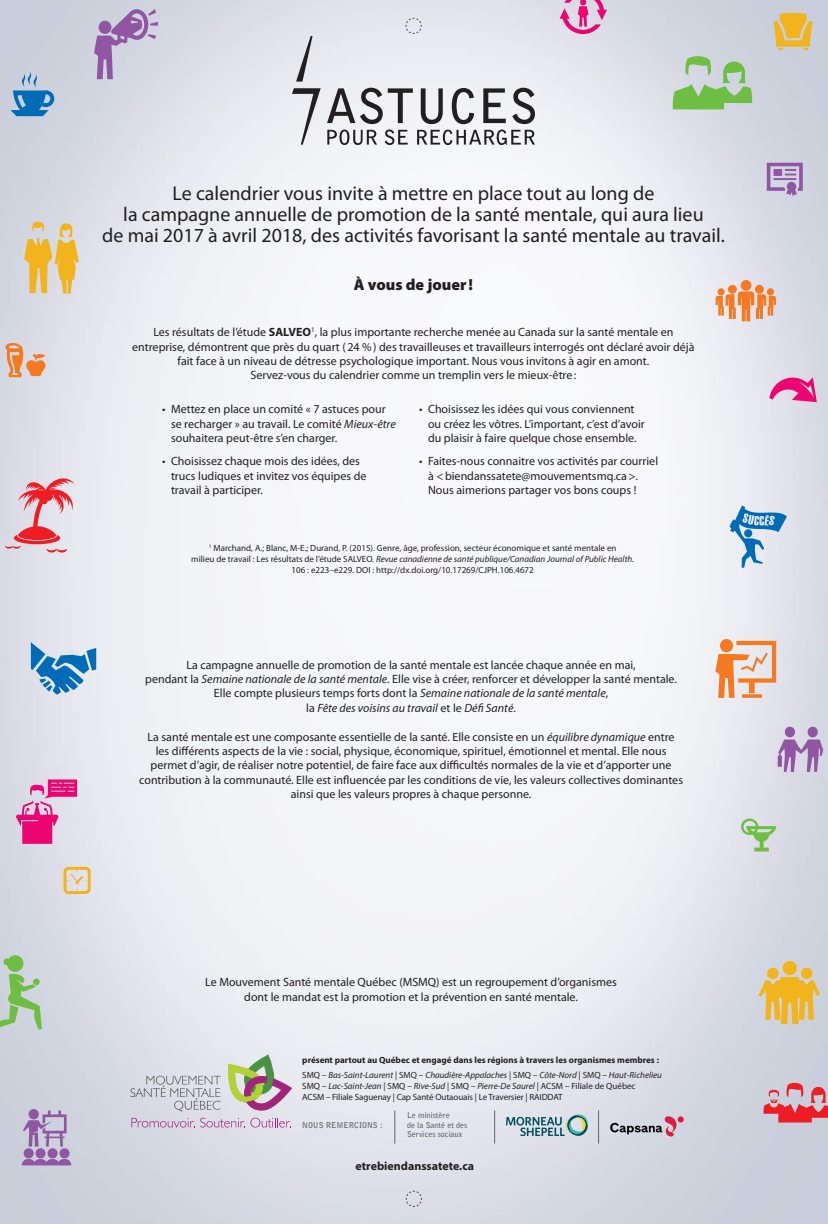
<style>
.page{position:relative;width:828px;height:1224px;background:#fff}
.page>*{position:absolute;margin:0;border:0;box-sizing:border-box;transform-origin:0 0}
.t1{font:20px/21px "Myriad Pro";color:#231f20;text-align:center}
.t2{font:900 16px "Myriad Pro";color:#231f20}
.t3{font:12px/14.4px "Myriad Pro";color:#231f20;text-align:center}
.t4{font:700 12px "Myriad Pro";color:#231f20}
.t5{font:9px/10.8px "Myriad Pro";color:#231f20;text-align:center}
.t6{font:700 9px/15.3px "Myriad Pro";color:#231f20}
.t7{font:700 8px/9.6px "Bell Gothic Std";color:#626465}
.s1{font-weight:700}
.s2{font-style:italic}
.s3{font-weight:400}
.s4{font-weight:400;font-style:italic}
</style>
<div class="page">
<img style="left:0;top:0;width:828px;height:1224px">
<svg style="left:296px;top:36px;width:17px;height:46px"></svg>
<svg style="left:292px;top:88px;width:29px;height:57px"></svg>
<svg style="left:327px;top:88px;width:208px;height:57px"></svg>
<svg style="left:673px;top:55px;width:79px;height:54px;background:#a5cb9a"></svg>
<svg style="left:64px;top:867px;width:27px;height:27px"></svg>
<svg style="left:24px;top:221px;width:55px;height:73px;background:#e4c780"></svg>
<svg style="left:763px;top:1082px;width:65px;height:41px;background:#d9848d"></svg>
<svg style="left:94px;top:9px;width:64px;height:70px;background:#bba9cb"></svg>
<svg style="left:715px;top:639px;width:61px;height:59px;background:#edb997"></svg>
<svg style="left:759px;top:961px;width:61px;height:63px;background:#e2c171"></svg>
<svg style="left:22px;top:1109px;width:49px;height:56px;background:#b199c2"></svg>
<svg style="left:5px;top:478px;width:70px;height:76px;background:#e3acb4"></svg>
<svg style="left:31px;top:642px;width:65px;height:53px;background:#7caed4"></svg>
<svg style="left:729px;top:506px;width:58px;height:62px;background:#a2c3dd"></svg>
<svg style="left:131px;top:1076px;width:90px;height:35px;background:#cbcbd3"></svg>
<svg style="left:131px;top:1118px;width:160px;height:10px;background:#d1bcd3"></svg>
<svg style="left:228px;top:1055px;width:64px;height:55px;background:#bbb3a2"></svg>
<svg style="left:610px;top:1116px;width:66px;height:21px"></svg>
<div style="left:678px;top:1116px;width:6px;height:7px;background:#db1d3e;border-radius:50%"></div>
<svg style="left:506px;top:1114px;width:82px;height:22px;background:#9bb6bb"></svg>
<hr style="left:494px;top:1111px;width:1px;height:33px;background:#626465">
<hr style="left:394px;top:1111px;width:1px;height:33px;background:#626465">
<hr style="left:598px;top:1111px;width:1px;height:33px;background:#626465">
<svg style="left:560px;top:0;width:47px;height:34px;background:#e196bf"></svg>
<svg style="left:769px;top:375px;width:48px;height:27px"></svg>
<svg style="left:11px;top:72px;width:43px;height:44px;background:#71a3cb"></svg>
<svg style="left:5px;top:343px;width:41px;height:34px"></svg>
<svg style="left:716px;top:280px;width:60px;height:41px;background:#ebaf87"></svg>
<svg style="left:767px;top:163px;width:36px;height:33px"></svg>
<svg style="left:778px;top:726px;width:45px;height:46px;background:#b69cc5"></svg>
<svg style="left:774px;top:13px;width:39px;height:37px"></svg>
<svg style="left:741px;top:819px;width:35px;height:32px"></svg>
<svg style="left:16px;top:779px;width:61px;height:65px;background:#e385b7"></svg>
<svg style="left:0;top:955px;width:42px;height:75px;background:#adcca7"></svg>
<svg style="left:406px;top:18px;width:16px;height:16px"></svg>
<svg style="left:406px;top:1191px;width:16px;height:16px"></svg>
<h1 class="t1" style="left:102px;top:182px;width:624px">Le calendrier vous invite à mettre en place tout au long de<br>la campagne annuelle de promotion de la santé mentale, qui aura lieu<br>de mai 2017 à avril 2018, des activités favorisant la santé mentale au travail.</h1>
<h2 class="t2" style="left:354px;top:273px;width:121px">À vous de jouer !</h2>
<p class="t3" style="left:132px;top:325px;width:564px">Les résultats de l’étude <span class="s1">SALVEO</span><sup>1</sup>, la plus importante recherche menée au Canada sur la santé mentale en entreprise, démontrent que près du quart (24 %) des travailleuses et travailleurs interrogés ont déclaré avoir déjà fait face à un niveau de détresse psychologique important. Nous vous invitons à agir en amont.<br>Servez-vous du calendrier comme un tremplin vers le mieux-être :</p>
<p class="t3" style="left:171px;top:402px;width:226px;text-align:left;text-indent:-9px">• Mettez en place un comité « 7 astuces pour se recharger » au travail. Le comité <span class="s2">Mieux-être </span>souhaitera peut-être s’en charger.</p>
<p class="t3" style="left:171px;top:454px;width:197px;text-align:left;text-indent:-9px">• Choisissez chaque mois des idées, des trucs ludiques et invitez vos équipes de travail à participer.</p>
<p class="t3" style="left:428px;top:402px;width:218px;text-align:left;text-indent:-9px">• Choisissez les idées qui vous conviennent ou créez les vôtres. L’important, c’est d’avoir du plaisir à faire quelque chose ensemble.</p>
<p class="t3" style="left:428px;top:454px;width:232px;text-align:left;text-indent:-9px">• Faites-nous connaitre vos activités par courriel à &lt;biendanssatete@mouvementsmq.ca&gt;.<br>Nous aimerions partager vos bons coups !</p>
<p class="t5" style="left:191px;top:543px;width:444px"><sup>1</sup> Marchand, A.; Blanc, M-E.; Durand, P. (2015). Genre, âge, profession, secteur économique et santé mentale en<br>milieu de travail : Les résultats de l’étude SALVEO. <span class="s2">Revue canadienne de santé publique/Canadian Journal of Public Health</span>.<br>106 : e223–e229. DOI : http://dx.doi.org/10.17269/CJPH.106.4672</p>
<p class="t3" style="left:145px;top:657px;width:533px">La campagne annuelle de promotion de la santé mentale est lancée chaque année en mai,<br>pendant la <span class="s2">Semaine nationale de la santé mentale</span>. Elle vise à créer, renforcer et développer la santé mentale.<br>Elle compte plusieurs temps forts dont la <span class="s2">Semaine nationale de la santé mentale</span>,<br>la <span class="s2">Fête des voisins au travail</span> et le <span class="s2">Défi Santé</span>.</p>
<p class="t3" style="left:139px;top:729px;width:545px">La santé mentale est une composante essentielle de la santé. Elle consiste en un <span class="s2">équilibre dynamique</span> entre<br>les différents aspects de la vie : social, physique, économique, spirituel, émotionnel et mental. Elle nous permet d’agir, de réaliser notre potentiel, de faire face aux difficultés normales de la vie et d’apporter une contribution à la communauté. Elle est influencée par les conditions de vie, les valeurs collectives dominantes ainsi que les valeurs propres à chaque personne.</p>
<p class="t3" style="left:205px;top:975px;width:413px">Le Mouvement Santé mentale Québec (MSMQ) est un regroupement d’organismes dont le mandat est la promotion et la prévention en santé mentale.</p>
<p class="t6" style="left:302px;top:1052px;width:361px">présent partout au Québec et engagé dans les régions à travers les organismes membres :<br><span class="s3">SMQ –</span> <span class="s4">Bas-Saint-Laurent</span> <span class="s3">| SMQ –</span> <span class="s4">Chaudière-Appalaches</span> <span class="s3">| SMQ –</span> <span class="s4">Côte-Nord</span> <span class="s3">| SMQ –</span> <span class="s4">Haut-Richelieu</span></p>
<p class="t5" style="left:302px;top:1080px;width:335px;text-align:left">SMQ – <span class="s2">Lac-Saint-Jean</span> | SMQ – <span class="s2">Rive-Sud</span> | SMQ – <span class="s2">Pierre-De Saurel</span> | ACSM – Filiale de Québec<br>ACSM – Filiale Saguenay | Cap Santé Outaouais | Le Traversier | RAIDDAT</p>
<p class="t7" style="left:302px;top:1120px;width:82px">NOUS REMERCIONS :</p>
<p class="t7" style="left:407px;top:1111px;width:62px">Le ministère<br>de la Santé et des<br>Services sociaux</p>
<p class="t4" style="left:356px;top:1159px;width:120px">etrebiendanssatete.ca</p>
</div>
